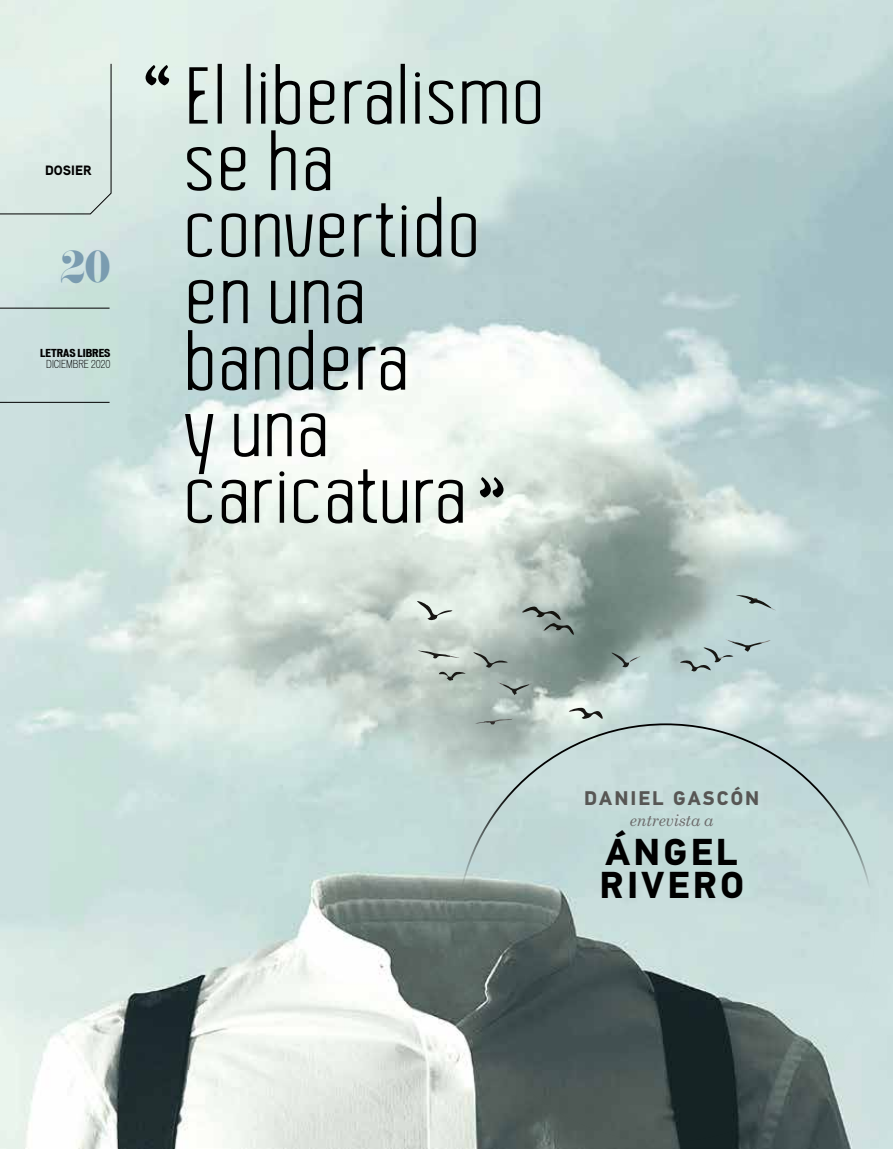
<style>
.page{position:relative;width:893px;height:1149px;background:#fff}
.page>*{position:absolute;margin:0;border:0;box-sizing:border-box;transform-origin:0 0}
.t1{font:39px "Eloquent JF";color:#7a9cb0}
.t2{font:700 37.5px/33.2px "PF Din Text Pro";letter-spacing:.085em;color:#000}
.t3{font:700 19.8px "PF Din Text Pro";letter-spacing:.105em;color:#575654}
.t4{font:italic 16.2px "Century Schoolbook Pro";letter-spacing:-.02em;color:#6d6c6c}
.t5{font:900 13.5px "Aaux Pro";color:#000}
.t6{font:300 condensed 10.5px "Vonnes";color:#000}
.t7{font:700 expanded 10.5px "Vonnes";color:#000}
</style>
<div class="page">
<img style="left:0;top:0;width:893px;height:1148px">
<svg style="left:473px;top:652px;width:35px;height:16px"></svg>
<svg style="left:417px;top:600px;width:35px;height:20px"></svg>
<svg style="left:418px;top:650px;width:42px;height:8px"></svg>
<svg style="left:439px;top:671px;width:27px;height:9px"></svg>
<svg style="left:475px;top:718px;width:38px;height:6px"></svg>
<svg style="left:736px;top:594px;width:41px;height:16px"></svg>
<svg style="left:611px;top:652px;width:30px;height:16px"></svg>
<svg style="left:496px;top:681px;width:36px;height:14px"></svg>
<svg style="left:680px;top:638px;width:91px;height:33px;background:#adc3c3"></svg>
<svg style="left:569px;top:707px;width:34px;height:11px"></svg>
<svg style="left:522px;top:606px;width:52px;height:28px"></svg>
<div style="left:0;top:63px;width:111px;height:151px;background:#deede8"></div>
<hr style="left:0;top:308px;width:110px;height:1px;background:#000">
<hr style="left:0;top:402px;width:110px;height:1px;background:#000">
<svg style="left:185px;top:413px;width:278px;height:110px"></svg>
<svg style="left:188px;top:330px;width:217px;height:60px;background:#93a2a2"></svg>
<svg style="left:189px;top:280px;width:173px;height:44px;background:#859696"></svg>
<svg style="left:188px;top:197px;width:288px;height:60px;background:#9fb0ae"></svg>
<svg style="left:187px;top:64px;width:353px;height:127px;background:#b4c4bf"></svg>
<svg style="left:146px;top:65px;width:23px;height:20px"></svg>
<svg style="left:480px;top:477px;width:23px;height:20px"></svg>
<p class="t5" style="left:45px;top:161px;width:48px">DOSIER</p>
<h1 class="t1" style="left:60px;top:240px;width:52px">20</h1>
<p class="t7" style="left:40px;top:346px;width:72px">LETRAS LIBRES</p>
<p class="t6" style="left:46px;top:357px;width:66px">DICIEMBRE 2020</p>
<h3 class="t3" style="left:584px;top:786px;width:177px">DANIEL GASCÓN</h3>
<h3 class="t4" style="left:630px;top:810px;width:85px">entrevista a</h3>
<h2 class="t2" style="left:600px;top:836px;width:146px">ÁNGEL<br>RIVERO</h2>
</div>
